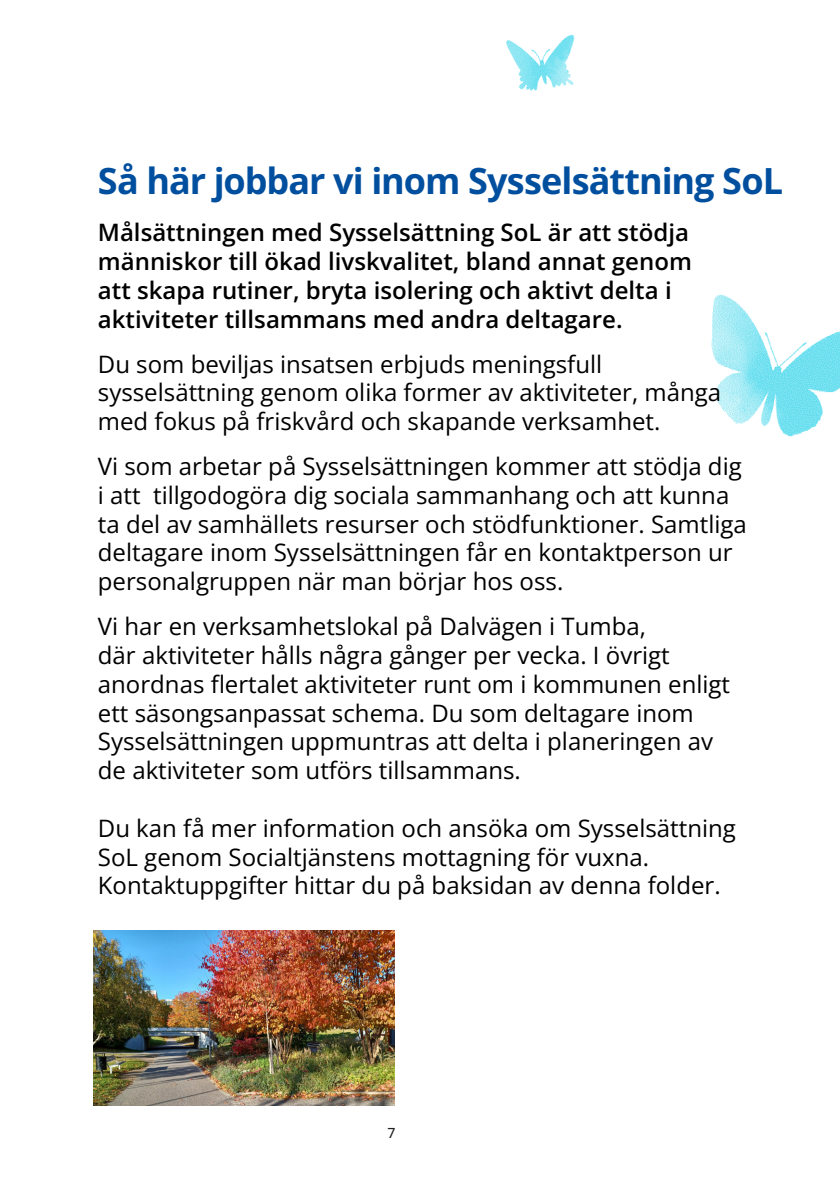
<style>
.page{position:relative;width:840px;height:1191px;background:#fff}
.page>*{position:absolute;margin:0;border:0;box-sizing:border-box;transform-origin:0 0}
.Mindre_rubrik_H3{font:700 36px "Open Sans";letter-spacing:-.025em;color:#004f9f}
.t1{font:24px/28.8px "Open Sans";color:#000}
.t2{font:600 24px/28.8px "Open Sans";color:#000}
.t3{font:500 14px "Open Sans";color:#231f20}
</style>
<div class="page">
<img style="left:711px;top:294px;width:128px;height:143px">
<img style="left:506px;top:34px;width:69px;height:57px">
<img style="left:93px;top:930px;width:301px;height:176px">
<h3 class="Mindre_rubrik_H3" style="left:98px;top:156px;width:686px">Så här jobbar vi inom Sysselsättning SoL</h3>
<p class="t2" style="left:98px;top:218px;width:595px">Målsättningen med Sysselsättning SoL är att stödja människor till ökad livskvalitet, bland annat genom att skapa rutiner, bryta isolering och aktivt delta i aktiviteter tillsammans med andra deltagare.</p>
<p class="t1" style="left:98px;top:349px;width:624px">Du som beviljas insatsen erbjuds meningsfull sysselsättning genom olika former av aktiviteter, många med fokus på friskvård och skapande verksamhet.</p>
<p class="t1" style="left:98px;top:451px;width:650px">Vi som arbetar på Sysselsättningen kommer att stödja dig i att tillgodogöra dig sociala sammanhang och att kunna ta del av samhällets resurser och stödfunktioner. Samtliga deltagare inom Sysselsättningen får en kontaktperson ur personalgruppen när man börjar hos oss.</p>
<p class="t1" style="left:98px;top:611px;width:633px">Vi har en verksamhetslokal på Dalvägen i Tumba,<br>där aktiviteter hålls några gånger per vecka. I övrigt anordnas flertalet aktiviteter runt om i kommunen enligt ett säsongsanpassat schema. Du som deltagare inom Sysselsättningen uppmuntras att delta i planeringen av de aktiviteter som utförs tillsammans.</p>
<p class="t1" style="left:98px;top:813px;width:639px">Du kan få mer information och ansöka om Sysselsättning<br>SoL genom Socialtjänstens mottagning för vuxna.<br>Kontaktuppgifter hittar du på baksidan av denna folder.</p>
<p class="t3" style="left:387px;top:1123px;width:10px">7</p>
</div>
